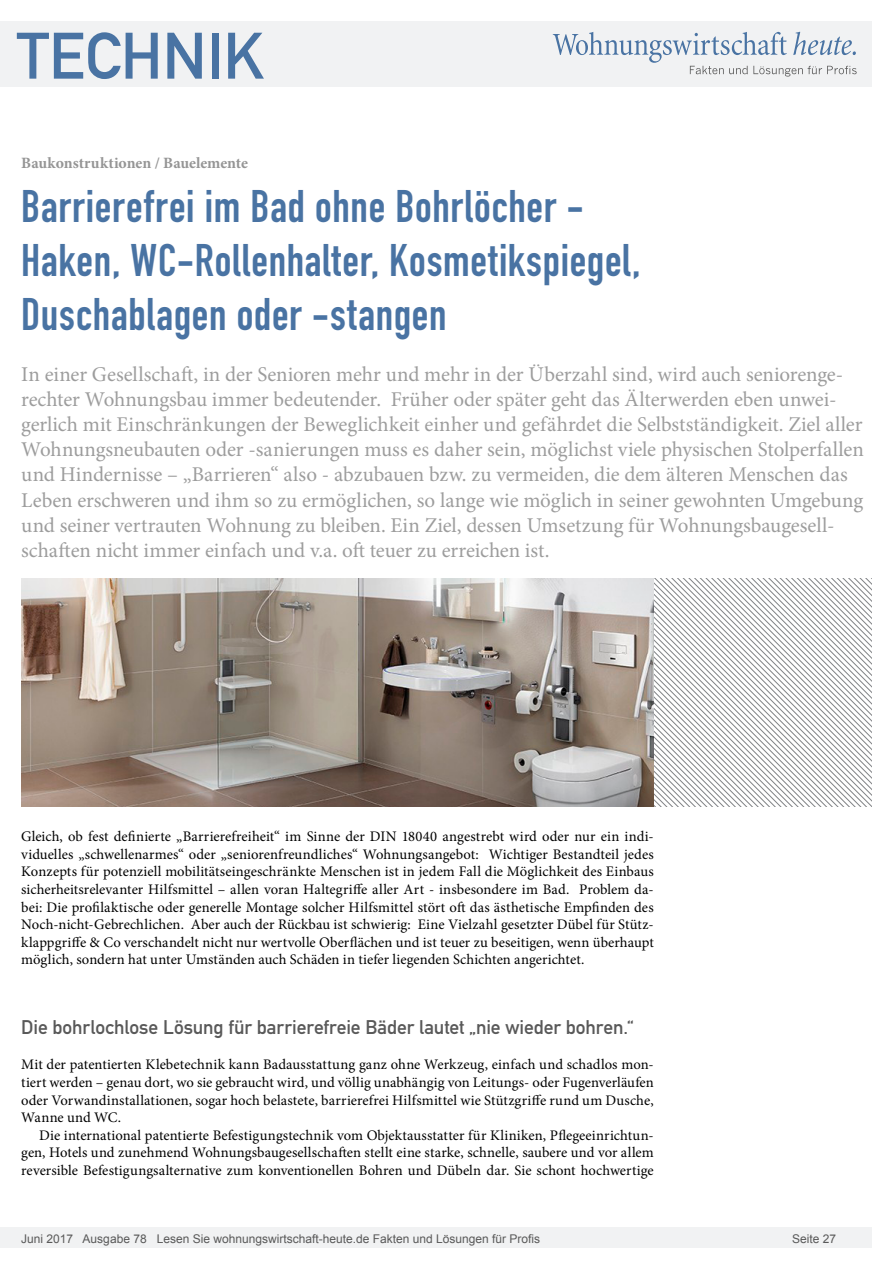
<style>
.page{position:relative;width:893px;height:1263px;background:#fff}
.page>*{position:absolute;margin:0;border:0;box-sizing:border-box;transform-origin:0 0}
.t1{font:64.5px "DIN Mittelschrift";color:#4973a3}
.Überschrift_Groß{font:45px/54px "DIN Engschrift";letter-spacing:.015em;color:#4973a3}
.Anlesetext{font:21px/25.2px "Minion Pro";letter-spacing:-.005em;color:#9d9d9d}
.Überschrift_Grau{font:19.5px "DIN Mittelschrift";letter-spacing:-.005em;color:#595959}
.Kategorie{font:700 15.75px "Minion Pro";color:#959595}
.Fließtext_erste_Zeil{font:14.7px/17.5px "Minion Pro";letter-spacing:.005em;color:#000;text-align:justify}
.Fliesstext{font:14.7px/17.5px "Minion Pro";color:#000;text-align:justify}
.t2{font:12px "Arial";color:#595959}
</style>
<div class="page">
<div style="left:0;top:1227px;width:872px;height:20px;background:#f1f2f3"></div>
<div style="left:0;top:21px;width:872px;height:66px;background:#f1f2f3"></div>
<svg style="left:553px;top:32px;width:304px;height:45px"></svg>
<svg style="left:654px;top:578px;width:218px;height:228px"></svg>
<img style="left:21px;top:578px;width:633px;height:228px">
<h1 class="t1" style="left:17px;top:18px;width:249px">TECHNIK</h1>
<p class="Kategorie" style="left:21px;top:152px;width:228px">Baukonstruktionen / Bauelemente</p>
<p class="Überschrift_Groß" style="left:21px;top:180px;width:621px">Barrierefrei im Bad ohne Bohrlöcher -<br>Haken, WC-Rollenhalter, Kosmetikspiegel,<br>Duschablagen oder -stangen</p>
<p class="Anlesetext" style="left:21px;top:361px;width:844px">In einer Gesellschaft, in der Senioren mehr und mehr in der Überzahl sind, wird auch seniorenge&shy;rechter Wohnungsbau immer bedeutender. Früher oder später geht das Älterwerden eben unwei&shy;gerlich mit Einschränkungen der Beweglichkeit einher und gefährdet die Selbstständigkeit. Ziel aller Wohnungsneubauten oder -sanierungen muss es daher sein, möglichst viele physischen Stolperfallen und Hindernisse – „Barrieren“ also - abzubauen bzw. zu vermeiden, die dem älteren Menschen das Leben erschweren und ihm so zu ermöglichen, so lange wie möglich in seiner gewohnten Umgebung und seiner vertrauten Wohnung zu bleiben. Ein Ziel, dessen Umsetzung für Wohnungsbaugesell&shy;schaften nicht immer einfach und v.a. oft teuer zu erreichen ist.</p>
<p class="Fließtext_erste_Zeil" style="left:21px;top:828px;width:634px">Gleich, ob fest definierte „Barrierefreiheit“ im Sinne der DIN 18040 angestrebt wird oder nur ein indi&shy;viduelles „schwellenarmes“ oder „seniorenfreundliches“ Wohnungsangebot: Wichtiger Bestandteil jedes Konzepts für potenziell mobilitätseingeschränkte Menschen ist in jedem Fall die Möglichkeit des Einbaus sicherheitsrelevanter Hilfsmittel – allen voran Haltegriffe aller Art - insbesondere im Bad. Problem da&shy;bei: Die profilaktische oder generelle Montage solcher Hilfsmittel stört oft das ästhetische Empfinden des Noch-nicht-Gebrechlichen. Aber auch der Rückbau ist schwierig: Eine Vielzahl gesetzter Dübel für Stütz&shy;klappgriffe &amp; Co verschandelt nicht nur wertvolle Oberflächen und ist teuer zu beseitigen, wenn überhaupt möglich, sondern hat unter Umständen auch Schäden in tiefer liegenden Schichten angerichtet.</p>
<p class="Überschrift_Grau" style="left:21px;top:1016px;width:614px">Die bohrlochlose Lösung für barrierefreie Bäder lautet „nie wieder bohren.“</p>
<p class="Fließtext_erste_Zeil" style="left:21px;top:1056px;width:634px">Mit der patentierten Klebetechnik kann Badausstattung ganz ohne Werkzeug, einfach und schadlos mon&shy;tiert werden – genau dort, wo sie gebraucht wird, und völlig unabhängig von Leitungs- oder Fugenverläufen oder Vorwandinstallationen, sogar hoch belastete, barrierefrei Hilfsmittel wie Stützgriffe rund um Dusche, Wanne und WC.</p>
<p class="Fliesstext" style="left:21px;top:1126px;width:634px;text-indent:18px">Die international patentierte Befestigungstechnik vom Objektausstatter für Kliniken, Pflegeeinrichtun&shy;gen, Hotels und zunehmend Wohnungsbaugesellschaften stellt eine starke, schnelle, saubere und vor allem reversible Befestigungsalternative zum konventionellen Bohren und Dübeln dar. Sie schont hochwertige</p>
<p class="t2" style="left:21px;top:1230px;width:520px">Juni 2017 Ausgabe 78 Lesen Sie wohnungswirtschaft-heute.de Fakten und Lösungen für Profis</p>
<p class="t2" style="left:792px;top:1231px;width:46px">Seite 27</p>
</div>
